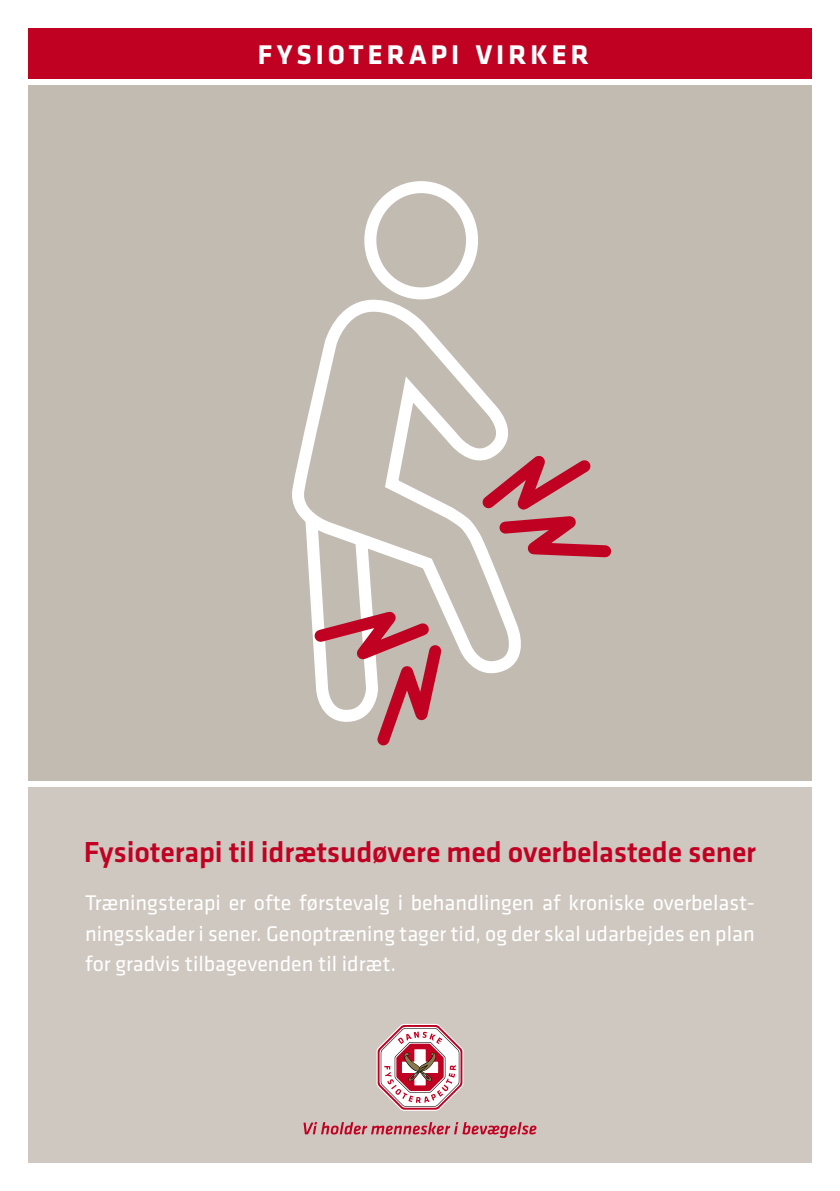
<style>
.page{position:relative;width:840px;height:1191px;background:#fff}
.page>*{position:absolute;margin:0;border:0;box-sizing:border-box;transform-origin:0 0}
.t1{font:500 30px "Klavika";letter-spacing:-.005em;color:#c10122}
.t2{font:700 28px "Klavika";letter-spacing:.145em;color:#fff}
.t3{font:22px/30px "Klavika";color:#fff;text-align:justify}
</style>
<div class="page">
<div style="left:28px;top:787px;width:783px;height:375px;background:#cfc8c0"></div>
<div style="left:28px;top:85px;width:783px;height:695px;background:#c2bbb1"></div>
<div style="left:28px;top:28px;width:783px;height:51px;background:#c10122"></div>
<svg style="left:303px;top:1122px;width:233px;height:16px"></svg>
<svg style="left:376px;top:1024px;width:87px;height:86px"></svg>
<div style="left:364px;top:181px;width:114px;height:118px;border:12px solid #fff;border-radius:50%"></div>
<svg style="left:292px;top:292px;width:229px;height:382px"></svg>
<svg style="left:298px;top:506px;width:86px;height:563px"></svg>
<svg style="left:306px;top:597px;width:143px;height:161px"></svg>
<svg style="left:471px;top:425px;width:141px;height:139px"></svg>
<p class="t2" style="left:257px;top:39px;width:332px">FYSIOTERAPI VIRKER</p>
<h1 class="t1" style="left:84px;top:835px;width:673px">Fysioterapi til idrætsudøvere med overbelastede sener</h1>
<p class="t3" style="left:85px;top:888px;width:670px">Træningsterapi er ofte førstevalg i behandlingen af kroniske overbelast&shy;ningsskader i sener. Genoptræning tager tid, og der skal udarbejdes en plan for gradvis tilbagevenden til idræt.</p>
</div>
